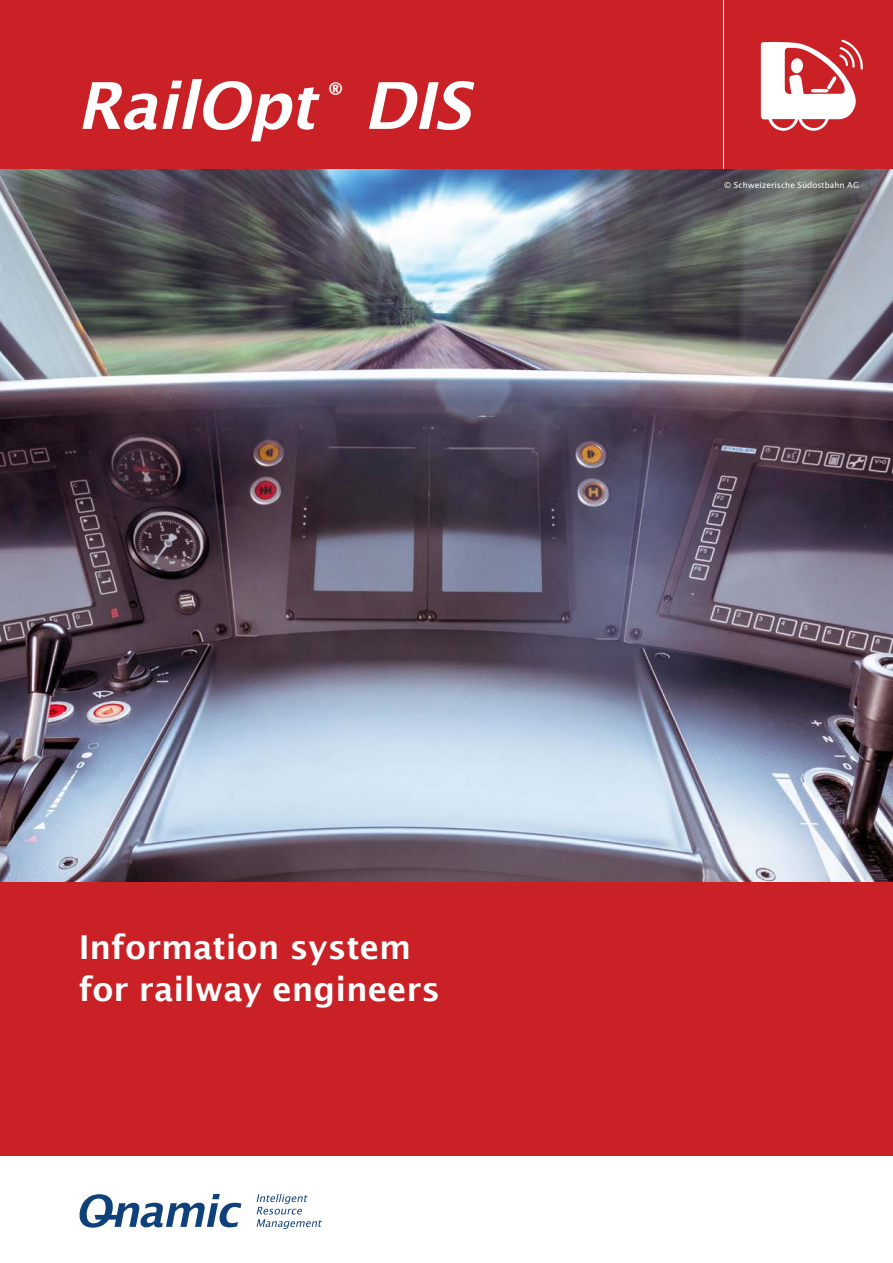
<style>
.page{position:relative;width:893px;height:1263px;background:#fff}
.page>*{position:absolute;margin:0;border:0;box-sizing:border-box;transform-origin:0 0}
.t1{font:italic 600 64.65px "Lucida Sans";color:#fff}
.t2{font:600 33px/42px "Lucida Sans";color:#fff}
.t3{font:600 27px "Lucida Sans";color:#fff}
.t4{font:8.25px "Lucida Sans";color:#fff}
</style>
<div class="page">
<img style="left:0;top:169px;width:893px;height:713px">
<div style="left:0;top:882px;width:893px;height:273px;background:#c92125"></div>
<div style="left:0;top:0;width:893px;height:169px;background:#c92125"></div>
<svg style="left:79px;top:1194px;width:162px;height:34px"></svg>
<svg style="left:257px;top:1194px;width:65px;height:35px"></svg>
<svg style="left:760px;top:39px;width:103px;height:92px"></svg>
<hr style="left:723px;top:0;width:1px;height:169px;background:#fff">
<h1 class="t1" style="left:77px;top:69px;width:256px">RailOpt</h1>
<p class="t3" style="left:327px;top:77px;width:19px">®</p>
<h1 class="t1" style="left:363px;top:69px;width:124px">DIS</h1>
<p class="t4" style="left:724px;top:180px;width:136px">© Schweizerische Südostbahn AG</p>
<p class="t2" style="left:79px;top:926px;width:363px">Information system for railway engineers</p>
</div>
